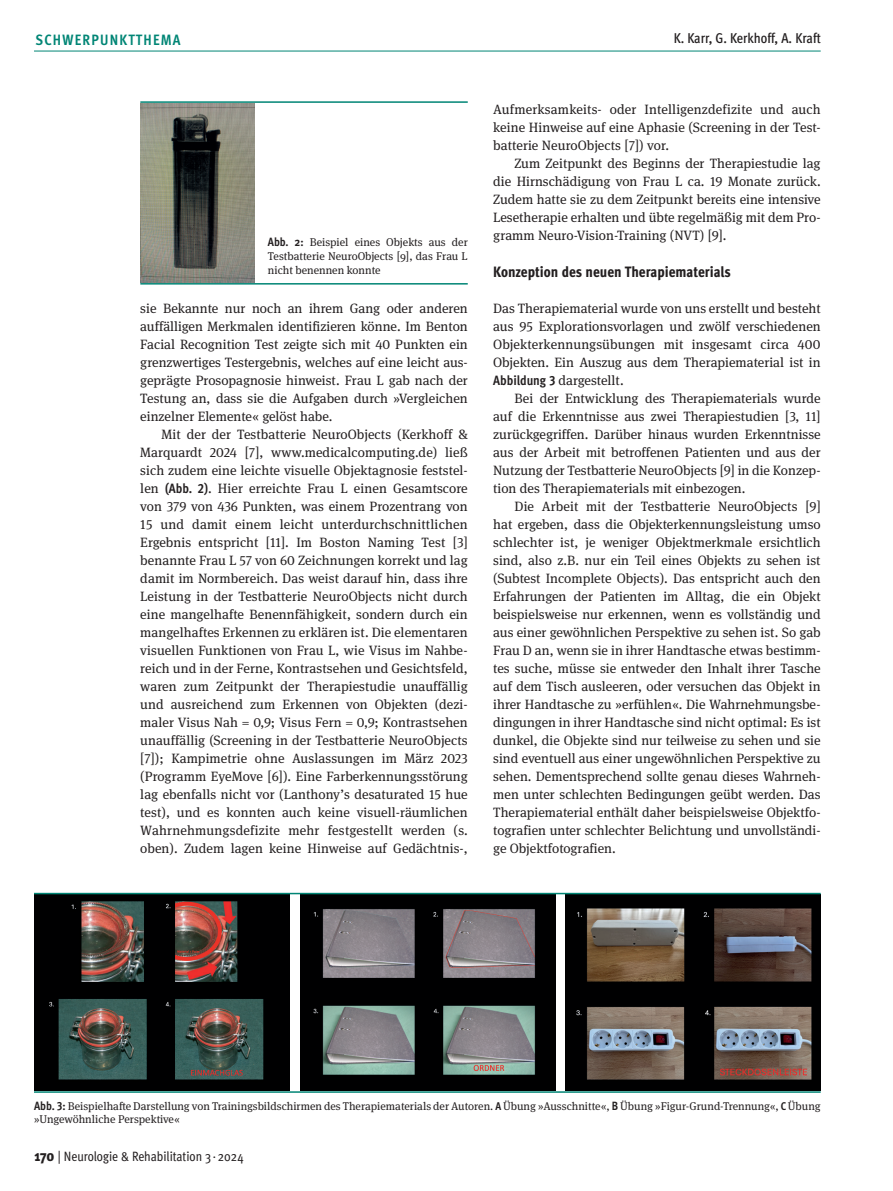
<style>
.page{position:relative;width:893px;height:1191px;background:#fff}
.page>*{position:absolute;margin:0;border:0;box-sizing:border-box;transform-origin:0 0}
.t1{font:800 15px "Meta Cond OT";color:#231f20}
.t2{font:700 15px "Meta Cond OT";letter-spacing:.085em;color:#008575}
.t3{font:500 14.25px "Meta Cond OT";color:#231f20}
.t4{font:13.5px/18px "Meta Serif Pro";color:#231f20;text-align:justify}
.t5{font:13.5px "Meta Cond OT";color:#231f20}
.t6{font:11.25px/14px "Meta Serif Pro";color:#231f20}
.s1{font-family:"Meta Cond OT";font-weight:700;font-size:12px}
.s2{font-family:"Meta Cond OT";font-weight:700}
.s3{font-weight:800;font-size:15px}
</style>
<div class="page">
<img style="left:140px;top:103px;width:114px;height:180px">
<img style="left:34px;top:894px;width:256px;height:196px">
<img style="left:300px;top:894px;width:256px;height:196px">
<img style="left:565px;top:894px;width:256px;height:196px">
<hr style="left:34px;top:1091px;width:787px;height:1px;background:#008575">
<hr style="left:140px;top:101px;width:328px;height:2px;background:#008575">
<hr style="left:34px;top:892px;width:787px;height:2px;background:#008575">
<hr style="left:140px;top:283px;width:328px;height:1px;background:#008575">
<hr style="left:34px;top:51px;width:787px;height:1px;background:#008575">
<p class="t2" style="left:36px;top:30px;width:146px">SCHWERPUNKTTHEMA</p>
<p class="t3" style="left:674px;top:30px;width:149px">K. Karr, G. Kerkhoff, A. Kraft</p>
<p class="t6" style="left:268px;top:235px;width:201px;text-align:justify"><span class="s1">Abb. 2:</span> Beispiel eines Objekts aus der Testbatterie NeuroObjects [9], das Frau L nicht benennen konnte</p>
<p class="t4" style="left:140px;top:298px;width:329px">sie Bekannte nur noch an ihrem Gang oder anderen auffälligen Merkmalen identifizieren könne. Im Benton Facial Recognition Test zeigte sich mit 40 Punkten ein grenzwertiges Testergebnis, welches auf eine leicht aus&shy;geprägte Prosopagnosie hinweist. Frau L gab nach der Testung an, dass sie die Aufgaben durch »Vergleichen einzelner Elemente« gelöst habe.</p>
<p class="t4" style="left:140px;top:424px;width:329px;text-indent:21px">Mit der der Testbatterie NeuroObjects (Kerkhoff &amp; Marquardt 2024 [7], www.medicalcomputing.de) ließ sich zudem eine leichte visuelle Objektagnosie feststel&shy;len <span class="s2">(Abb. 2)</span>. Hier erreichte Frau L einen Gesamtscore von 379 von 436 Punkten, was einem Prozentrang von 15 und damit einem leicht unterdurchschnittlichen Ergebnis entspricht [11]. Im Boston Naming Test [3] benannte Frau L 57 von 60 Zeichnungen korrekt und lag damit im Normbereich. Das weist darauf hin, dass ihre Leistung in der Testbatterie NeuroObjects nicht durch eine mangelhafte Benennfähigkeit, sondern durch ein mangelhaftes Erkennen zu erklären ist. Die elementaren visuellen Funktionen von Frau L, wie Visus im Nahbe&shy;reich und in der Ferne, Kontrastsehen und Gesichtsfeld, waren zum Zeitpunkt der Therapiestudie unauffällig und ausreichend zum Erkennen von Objekten (dezi&shy;maler Visus Nah = 0,9; Visus Fern = 0,9; Kontrastsehen unauffällig (Screening in der Testbatterie NeuroObjects [7]); Kampimetrie ohne Auslassungen im März 2023 (Programm EyeMove [6]). Eine Farberkennungsstörung lag ebenfalls nicht vor (Lanthony’s desaturated 15 hue test), und es konnten auch keine visuell-räumlichen Wahrnehmungsdefizite mehr festgestellt werden (s. oben). Zudem lagen keine Hinweise auf Gedächtnis-,</p>
<p class="t4" style="left:493px;top:100px;width:329px">Aufmerksamkeits- oder Intelligenzdefizite und auch keine Hinweise auf eine Aphasie (Screening in der Test&shy;batterie NeuroObjects [7]) vor.</p>
<p class="t4" style="left:493px;top:154px;width:329px;text-indent:21px">Zum Zeitpunkt des Beginns der Therapiestudie lag die Hirnschädigung von Frau L ca. 19 Monate zurück.<br>Zudem hatte sie zu dem Zeitpunkt bereits eine intensive Lesetherapie erhalten und übte regelmäßig mit dem Pro&shy;gramm Neuro-Vision-Training (NVT) [9].</p>
<p class="t1" style="left:493px;top:262px;width:239px">Konzeption des neuen Therapiematerials</p>
<p class="t4" style="left:493px;top:298px;width:329px">Das Therapiematerial wurde von uns erstellt und besteht aus 95 Explorationsvorlagen und zwölf verschiedenen Objekterkennungsübungen mit insgesamt circa 400<br>Objekten. Ein Auszug aus dem Therapiematerial ist in <span class="s2">Abbildung 3</span> dargestellt.</p>
<p class="t4" style="left:493px;top:388px;width:329px;text-indent:21px">Bei der Entwicklung des Therapiematerials wurde auf die Erkenntnisse aus zwei Therapiestudien [3, 11] zurückgegriffen. Darüber hinaus wurden Erkenntnisse aus der Arbeit mit betroffenen Patienten und aus der Nutzung der Testbatterie NeuroObjects [9] in die Konzep&shy;tion des Therapiematerials mit einbezogen.</p>
<p class="t4" style="left:493px;top:496px;width:329px;text-indent:21px">Die Arbeit mit der Testbatterie NeuroObjects [9] hat ergeben, dass die Objekterkennungsleistung umso schlechter ist, je weniger Objektmerkmale ersichtlich sind, also z.B. nur ein Teil eines Objekts zu sehen ist (Subtest Incomplete Objects). Das entspricht auch den Erfahrungen der Patienten im Alltag, die ein Objekt beispielsweise nur erkennen, wenn es vollständig und aus einer gewöhnlichen Perspektive zu sehen ist. So gab Frau D an, wenn sie in ihrer Handtasche etwas bestimm&shy;tes suche, müsse sie entweder den Inhalt ihrer Tasche auf dem Tisch ausleeren, oder versuchen das Objekt in ihrer Handtasche zu »erfühlen«. Die Wahrnehmungsbe&shy;dingungen in ihrer Handtasche sind nicht optimal: Es ist dunkel, die Objekte sind nur teilweise zu sehen und sie sind eventuell aus einer ungewöhnlichen Perspektive zu sehen. Dementsprechend sollte genau dieses Wahrneh&shy;men unter schlechten Bedingungen geübt werden. Das Therapiematerial enthält daher beispielsweise Objektfo&shy;tografien unter schlechter Belichtung und unvollständi&shy;ge Objektfotografien.</p>
<p class="t6" style="left:34px;top:1098px;width:788px;line-height:13.5px"><span class="s1">Abb. 3:</span> Beispielhafte Darstellung von Trainingsbildschirmen des Therapiematerials der Autoren. <span class="s2">A</span> Übung »Ausschnitte«, <span class="s1">B</span> Übung »Figur-Grund-Trennung«, <span class="s2">C</span> Übung »Ungewöhnliche Perspektive«</p>
<p class="t5" style="left:34px;top:1148px;width:211px"><span class="s3">170</span> | Neurologie &amp; Rehabilitation 3 · 2024</p>
</div>
